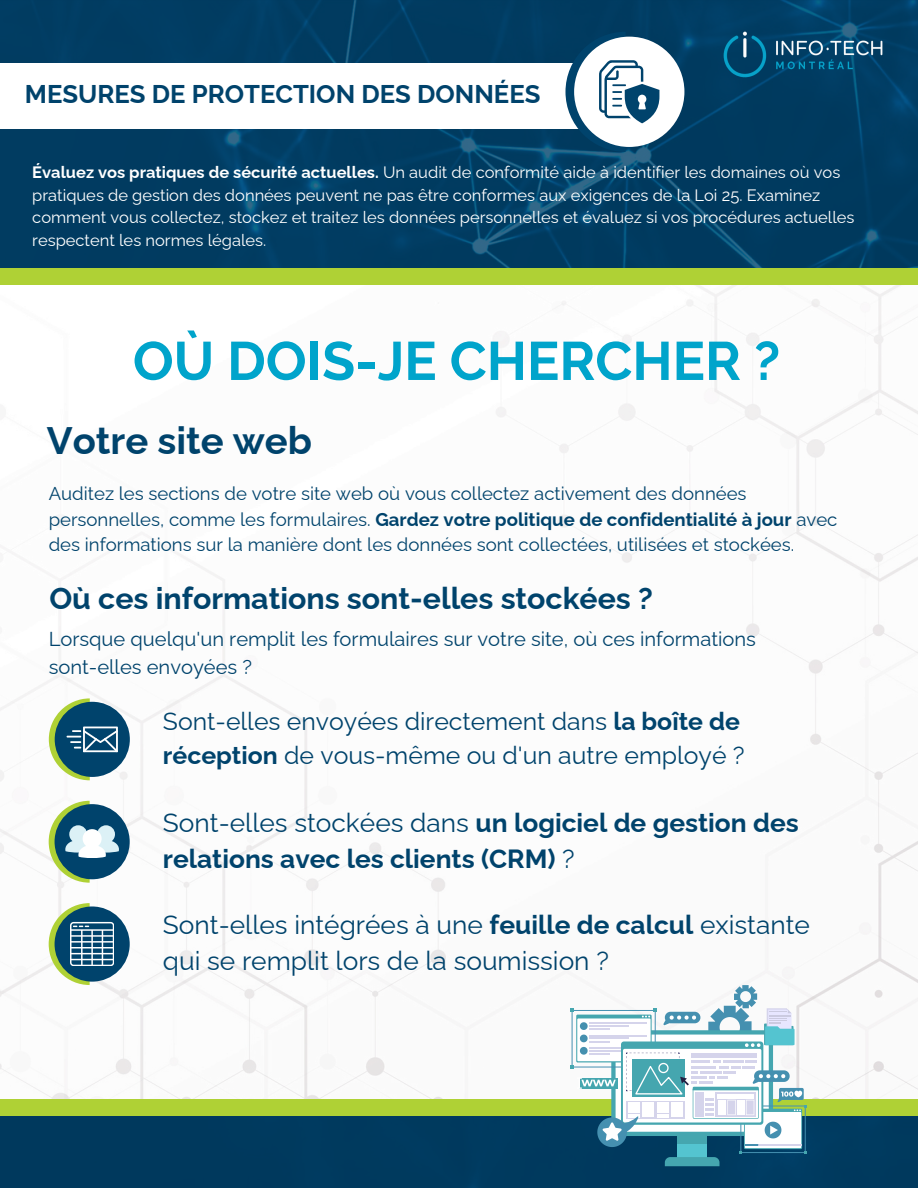
<style>
.page{position:relative;width:918px;height:1188px;background:#fff}
.page>*{position:absolute;margin:0;border:0;box-sizing:border-box;transform-origin:0 0}
.t1{font:700 54px "Raleway";color:#00a4cb}
.t2{font:700 38.25px "Raleway";color:#00436c}
.t3{font:700 30.3px "Raleway";color:#00436c}
.t4{font:26.25px/36px "Raleway";color:#00436c}
.t5{font:700 26.25px/36px "Raleway";color:#00436c}
.t6{font:700 25.65px "Raleway";color:#00436c}
.t7{font:24.75px/33.8px "Raleway";color:#00436c}
.t8{font:20.1px/28.2px "Raleway";color:#00436c}
.t9{font:18.6px/25.8px "Raleway";color:#00436c}
.t10{font:16.5px/22.5px "Raleway";color:#fff}
.s1{font-weight:700}
.s2{font-weight:400}
</style>
<div class="page">
<img style="left:0;top:0;width:918px;height:1188px">
<div style="left:0;top:285px;width:918px;height:814px;background:#fff"></div>
<div style="left:0;top:269px;width:918px;height:16px;background:#afd135"></div>
<div style="left:0;top:1099px;width:918px;height:16px;background:#afd135"></div>
<svg style="left:570px;top:985px;width:237px;height:181px"></svg>
<div style="left:55px;top:702px;width:75px;height:75px;background:#00436c;border-radius:50%"></div>
<svg style="left:49px;top:698px;width:69px;height:82px"></svg>
<div style="left:55px;top:804px;width:75px;height:75px;background:#00436c;border-radius:50%"></div>
<svg style="left:49px;top:801px;width:70px;height:82px"></svg>
<div style="left:55px;top:906px;width:75px;height:76px;background:#00436c;border-radius:50%"></div>
<svg style="left:49px;top:903px;width:65px;height:82px"></svg>
<div style="left:0;top:63px;width:607px;height:65px;background:#fff"></div>
<div style="left:574px;top:37px;width:110px;height:110px;background:#fff;border-radius:50%"></div>
<svg style="left:566px;top:32px;width:93px;height:120px"></svg>
<img style="left:710px;top:17px;width:186px;height:75px">
<h3 class="t6" style="left:25px;top:79px;width:517px">MESURES DE PROTECTION DES DONNÉES</h3>
<p class="t10" style="left:32px;top:161px;width:824px"><span class="s1">Évaluez vos pratiques de sécurité actuelles.</span> Un audit de conformité aide à identifier les domaines où vos pratiques de gestion des données peuvent ne pas être conformes aux exigences de la Loi 25. Examinez comment vous collectez, stockez et traitez les données personnelles et évaluez si vos procédures actuelles respectent les normes légales.</p>
<p class="t1" style="left:133px;top:329px;width:649px">OÙ DOIS-JE CHERCHER ?</p>
<h1 class="t2" style="left:47px;top:418px;width:267px">Votre site web</h1>
<p class="t9" style="left:49px;top:480px;width:790px">Auditez les sections de votre site web où vous collectez activement des données personnelles, comme les formulaires. <span class="s1">Gardez votre politique de confidentialité à jour</span> avec des informations sur la manière dont les données sont collectées, utilisées et stockées.</p>
<h2 class="t3" style="left:49px;top:580px;width:605px">Où ces informations sont-elles stockées ?</h2>
<h6 class="t8" style="left:49px;top:625px;width:709px">Lorsque quelqu'un remplit les formulaires sur votre site, où ces informations sont-elles envoyées ?</h6>
<p class="t7" style="left:163px;top:705px;width:583px">Sont-elles envoyées directement dans <span class="s1">la boîte de réception</span> de vous-même ou d'un autre employé ?</p>
<p class="t5" style="left:163px;top:804px;width:637px"><span class="s2">Sont-elles stockées dans</span> un logiciel de gestion des relations avec les clients (CRM) <span class="s2">?</span></p>
<h4 class="t4" style="left:163px;top:907px;width:649px">Sont-elles intégrées à une <span class="s1">feuille de calcul</span> existante qui se remplit lors de la soumission ?</h4>
</div>
